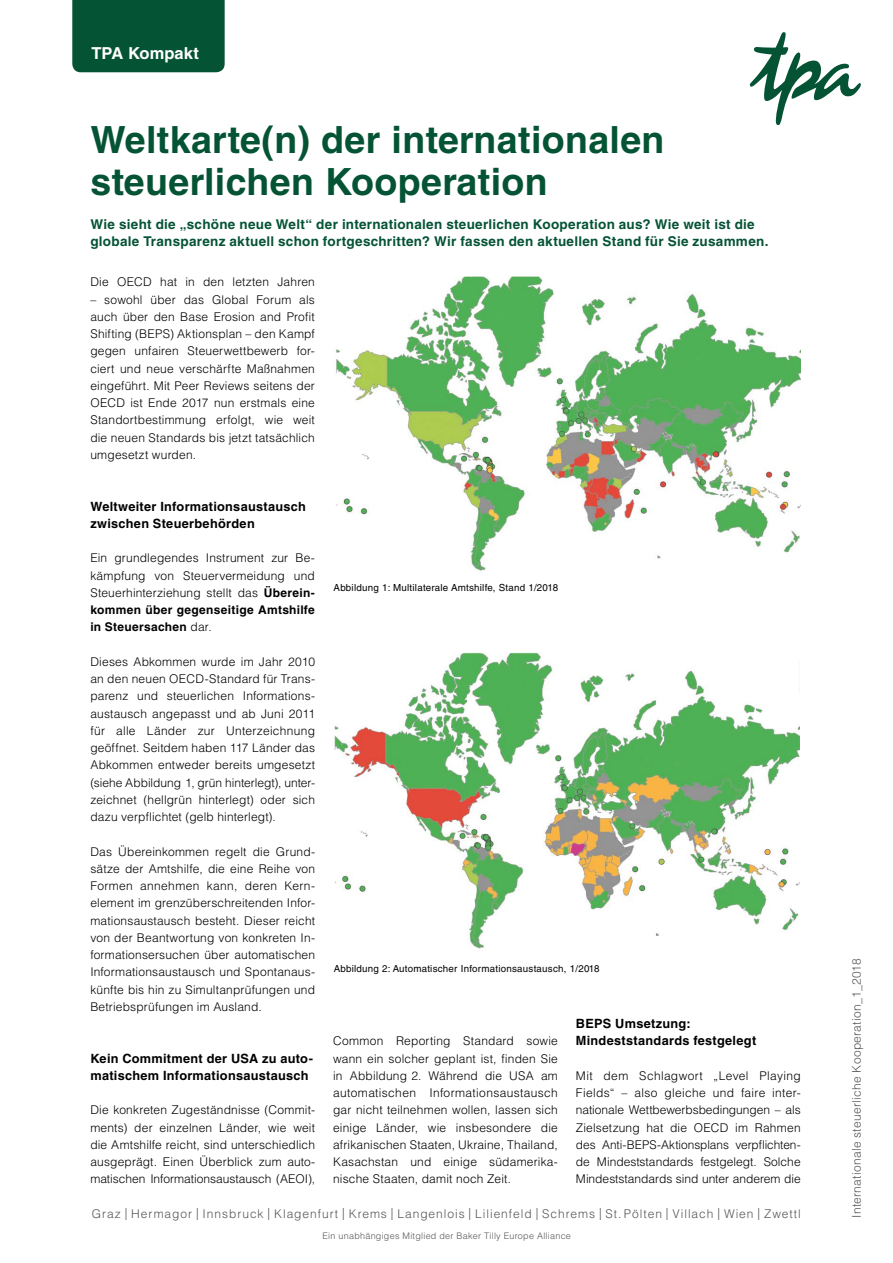
<style>
.page{position:relative;width:893px;height:1263px;background:#fff}
.page>*{position:absolute;margin:0;border:0;box-sizing:border-box;transform-origin:0 0}
.t1{font:700 37.5px/42px "Helvetica LT Std";letter-spacing:.01em;color:#055335}
.t2{font:700 16.5px "Helvetica LT Std";color:#fff}
.t3{font:700 13.5px/17.1px "Helvetica LT Std";letter-spacing:.02em;color:#055335}
.t4{font:700 12.75px/17.2px "Helvetica LT Std";letter-spacing:.02em;color:#000}
.t5{font:300 12px/17.2px "Helvetica LT Std";letter-spacing:.015em;color:#000;text-align:justify}
.t6{font:300 12px "Helvetica LT Std";letter-spacing:.08em;color:#565656}
.t7{font:300 12px "Helvetica LT Std";letter-spacing:.025em;color:#565656}
.t8{font:9.75px "Helvetica LT Std";letter-spacing:.025em;color:#000}
.t9{font:300 9px "Helvetica LT Std";letter-spacing:.03em;color:#565656}
.s1{font-weight:700}
</style>
<div class="page">
<svg style="left:749px;top:32px;width:112px;height:94px"></svg>
<div style="left:72px;top:0;width:153px;height:72px;background:#055335"></div>
<img style="left:335px;top:276px;width:466px;height:295px">
<img style="left:334px;top:652px;width:466px;height:297px">
<h2 class="t2" style="left:91px;top:43px;width:109px">TPA Kompakt</h2>
<h1 class="t1" style="left:90px;top:118px;width:576px">Weltkarte(n) der internationalen steuerlichen Kooperation</h1>
<p class="t3" style="left:90px;top:215px;width:679px">Wie sieht die „schöne neue Welt“ der internationalen steuerlichen Kooperation aus? Wie weit ist die globale Transparenz aktuell schon fortgeschritten? Wir fassen den aktuellen Stand für Sie zusammen.</p>
<p class="t5" style="left:90px;top:273px;width:226px">Die OECD hat in den letzten Jahren</p>
<p class="t5" style="left:90px;top:291px;width:226px">– sowohl über das Global Forum als auch über den Base Erosion and Profit Shifting (BEPS) Aktionsplan – den Kampf gegen unfairen Steuerwettbewerb for&shy;ciert und neue verschärfte Maßnahmen eingeführt. Mit Peer Reviews seitens der OECD ist Ende 2017 nun erstmals eine Standortbestimmung erfolgt, wie weit die neuen Standards bis jetzt tatsächlich umgesetzt wurden.</p>
<p class="t4" style="left:90px;top:497px;width:217px">Weltweiter Informationsaustausch zwischen Steuerbehörden</p>
<p class="t5" style="left:90px;top:549px;width:226px">Ein grundlegendes Instrument zur Be&shy;kämpfung von Steuervermeidung und Steuerhinterziehung stellt das <span class="s1">Überein&shy;kommen über gegenseitige Amtshilfe in Steuersachen</span> dar.</p>
<p class="t5" style="left:90px;top:653px;width:226px">Dieses Abkommen wurde im Jahr 2010 an den neuen OECD-Standard für Trans&shy;parenz und steuerlichen Informations&shy;austausch angepasst und ab Juni 2011 für alle Länder zur Unterzeichnung geöffnet. Seitdem haben 117 Länder das Abkommen entweder bereits umgesetzt (siehe Abbildung 1, grün hinterlegt), unter&shy;zeichnet (hellgrün hinterlegt) oder sich dazu verpflichtet (gelb hinterlegt).</p>
<p class="t5" style="left:90px;top:843px;width:226px">Das Übereinkommen regelt die Grund&shy;sätze der Amtshilfe, die eine Reihe von Formen annehmen kann, deren Kern&shy;element im grenzüberschreitenden Infor&shy;mationsaustausch besteht. Dieser reicht von der Beantwortung von konkreten In&shy;formationsersuchen über automatischen Informationsaustausch und Spontanaus&shy;künfte bis hin zu Simultanprüfungen und Betriebsprüfungen im Ausland.</p>
<p class="t4" style="left:90px;top:1049px;width:224px">Kein Commitment der USA zu auto&shy;matischem Informationsaustausch</p>
<p class="t5" style="left:90px;top:1101px;width:226px">Die konkreten Zugeständnisse (Commit&shy;ments) der einzelnen Länder, wie weit die Amtshilfe reicht, sind unterschiedlich ausgeprägt. Einen Überblick zum auto&shy;matischen Informationsaustausch (AEOI),</p>
<p class="t8" style="left:334px;top:582px;width:226px">Abbildung 1: Multilaterale Amtshilfe, Stand 1/2018</p>
<p class="t8" style="left:334px;top:962px;width:267px">Abbildung 2: Automatischer Informationsaustausch, 1/2018</p>
<p class="t7" style="left:849px;top:1218px;width:261px;rotate:-90deg">Internationale steuerliche Kooperation_1_2018</p>
<p class="t4" style="left:576px;top:1015px;width:182px">BEPS Umsetzung:<br>Mindeststandards festgelegt</p>
<p class="t5" style="left:576px;top:1067px;width:226px">Mit dem Schlagwort „Level Playing Fields“ – also gleiche und faire inter&shy;nationale Wettbewerbsbedingungen – als Zielsetzung hat die OECD im Rahmen des Anti-BEPS-Aktionsplans verpflichten&shy;de Mindeststandards festgelegt. Solche Mindeststandards sind unter anderem die</p>
<p class="t5" style="left:333px;top:1032px;width:226px">Common Reporting Standard sowie wann ein solcher geplant ist, finden Sie in Abbildung 2. Während die USA am automatischen Informationsaustausch gar nicht teilnehmen wollen, lassen sich einige Länder, wie insbesondere die afrikanischen Staaten, Ukraine, Thailand, Kasachstan und einige südamerika&shy;nische Staaten, damit noch Zeit.</p>
<p class="t6" style="left:92px;top:1206px;width:710px">Graz | Hermagor | Innsbruck | Klagenfurt | Krems | Langenlois | Lilienfeld | Schrems | St. Pölten | Villach | Wien | Zwettl</p>
<p class="t9" style="left:322px;top:1230px;width:250px">Ein unabhängiges Mitglied der Baker Tilly Europe Alliance</p>
</div>
